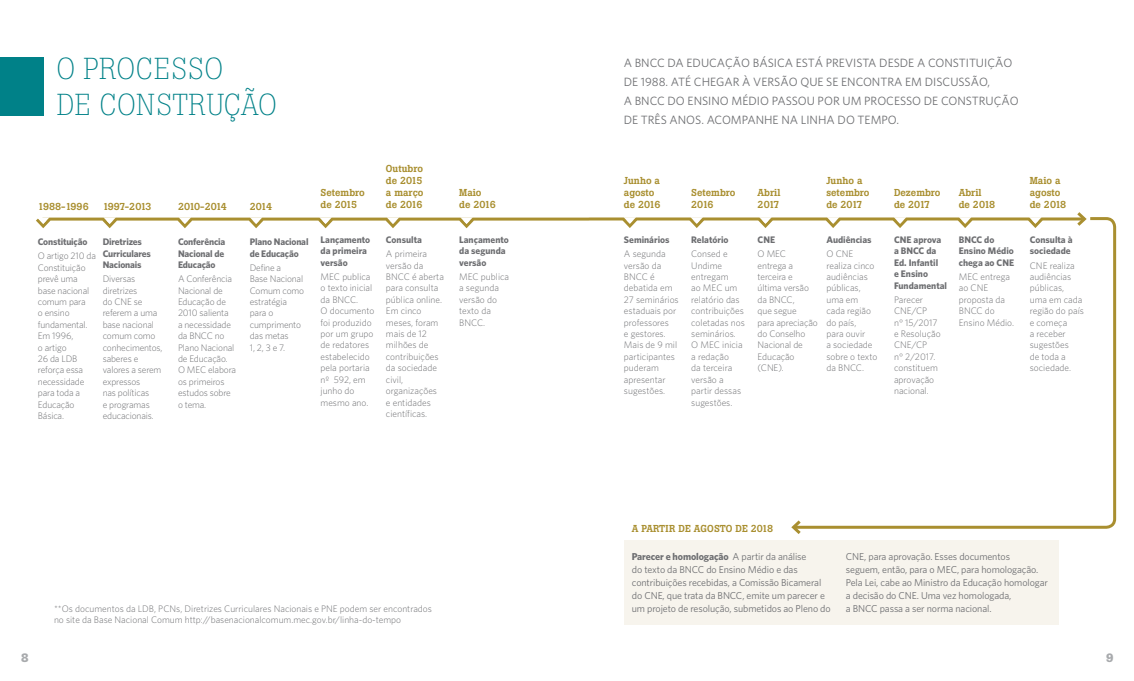
<style>
.page{position:relative;width:1134px;height:681px;background:#fff}
.page>*{position:absolute;margin:0;border:0;box-sizing:border-box;transform-origin:0 0}
.t1{font:300 30px/36px "Boton";letter-spacing:.02em;color:#008188}
.t2{font:12px "Whitney HTF";color:#6d6e71}
.t3{font:700 12px "Boton";color:#a8aaad}
.t4{font:10px/13px "Whitney HTF";letter-spacing:-.01em;color:#6d6e71}
.t5{font:500 10px/12px "Boton";color:#a98f30}
.t6{font:500 10px "Boton";letter-spacing:-.095em;color:#a98f30}
.t7{font:500 10px "Boton";letter-spacing:-.065em;color:#a98f30}
.t8{font:300 9.5px/11.4px "Whitney HTF";color:#6d6e71}
.t9{font:700 9.5px/11.4px "Whitney HTF";color:#6d6e71}
.s1{font-weight:700}
</style>
<div class="page">
<div style="left:0;top:57px;width:44px;height:58px;background:#008188"></div>
<svg style="left:36px;top:212px;width:1047px;height:17px"></svg>
<div style="left:624px;top:540px;width:434px;height:84px;background:#f7f4ed"></div>
<svg style="left:790px;top:215px;width:327px;height:314px"></svg>
<svg style="left:790px;top:517px;width:14px;height:17px"></svg>
<h1 class="t1" style="left:57px;top:51px;width:221px">O PROCESSO<br>DE CONSTRUÇÃO</h1>
<p class="t2" style="left:624px;top:55px;width:152px">A BNCC da Ed ucação Básica</p>
<p class="t2" style="left:796px;top:55px;width:64px">está prevista</p>
<p class="t2" style="left:879px;top:55px;width:8px">desde</p>
<p class="t2" style="left:917px;top:55px;width:26px">a Constit</p>
<p class="t2" style="left:976px;top:55px;width:35px">uição</p>
<p class="t2" style="left:624px;top:74px;width:95px">de 1988. Até c hegar</p>
<p class="t2" style="left:742px;top:74px;width:108px">à versão que se encontra</p>
<p class="t2" style="left:905px;top:74px;width:27px">em disc</p>
<p class="t2" style="left:950px;top:74px;width:41px">ussão,</p>
<p class="t2" style="left:624px;top:93px;width:78px">a BNCC do Ensino</p>
<p class="t2" style="left:732px;top:93px;width:25px">Médio</p>
<p class="t2" style="left:772px;top:93px;width:8px">passo</p>
<p class="t2" style="left:807px;top:93px;width:19px">u por</p>
<p class="t2" style="left:842px;top:93px;width:30px">um processo</p>
<p class="t2" style="left:924px;top:93px;width:26px">de constr</p>
<p class="t2" style="left:985px;top:93px;width:32px">ução</p>
<p class="t2" style="left:624px;top:112px;width:55px">de trêsanos</p>
<p class="t2" style="left:701px;top:112px;width:23px">. Acompan</p>
<p class="t2" style="left:764px;top:112px;width:103px">hena linhado tempo</p>
<p class="t2" style="left:896px;top:112px;width:4px">.</p>
<p class="t5" style="left:38px;top:200px;width:52px">1988-1996</p>
<p class="t7" style="left:103px;top:200px;width:50px">1997-2013</p>
<p class="t9" style="left:103px;top:236px;width:50px">Diretrizes<br>Curriculares<br>Nacionais</p>
<p class="t8" style="left:103px;top:273px;width:61px">Diversas diretrizes<br>do CNE se referem a uma base nacional comum como conhecimentos, saberes e valores a serem expressos<br>nas políticas<br>e programas educacionais.</p>
<p class="t9" style="left:38px;top:236px;width:51px">Constituição</p>
<p class="t8" style="left:38px;top:250px;width:60px">O artigo 210 da<br>Constituição prevê uma base nacional comum para<br>o ensino fundamental.<br>Em 1996,<br>o artigo<br>26 da LDB reforça essa necessidade para toda a<br>Educação<br>Básica.</p>
<p class="t6" style="left:178px;top:200px;width:50px">2010-2014</p>
<p class="t5" style="left:250px;top:200px;width:24px">2014</p>
<p class="t9" style="left:178px;top:236px;width:49px;text-align:justify">Conferência Nacional de Educação</p>
<p class="t8" style="left:178px;top:273px;width:60px">A Conferência<br>Nacional de<br>Educação de<br>2010 salienta<br>a necessidade da BNCC no<br>Plano Nacional de Educação.<br>O MEC elabora os primeiros estudos sobre o tema.</p>
<p class="t9" style="left:250px;top:236px;width:60px">Plano Nacional de Educação</p>
<p class="t8" style="left:250px;top:261px;width:56px">Define a<br>Base Nacional<br>Comum como estratégia para o cumprimento das metas<br>1, 2, 3 e 7.</p>
<p class="t5" style="left:386px;top:162px;width:39px;text-align:justify">Outubro de 2015 a março de 2016</p>
<p class="t5" style="left:321px;top:186px;width:46px">Setembro de 2015</p>
<p class="t5" style="left:459px;top:186px;width:38px">Maio<br>de 2016</p>
<p class="t9" style="left:321px;top:233px;width:51px">Lançamento da primeira versão</p>
<p class="t8" style="left:321px;top:271px;width:55px">MEC publica o texto inicial da BNCC.<br>O documento foi produzido por um grupo de redatores estabelecido pela portaria nº 592, em junho do mesmo ano.</p>
<p class="t9" style="left:386px;top:233px;width:37px">Consulta</p>
<p class="t8" style="left:386px;top:248px;width:59px">A primeira versão da<br>BNCC é aberta para consulta pública online.<br>Em cinco meses, foram mais de 12 milhões de contribuições da sociedade civil, organizações e entidades científicas.</p>
<p class="t9" style="left:459px;top:233px;width:51px">Lançamento da segunda versão</p>
<p class="t8" style="left:459px;top:271px;width:51px">MEC publica a segunda versão do texto da<br>BNCC.</p>
<p class="t5" style="left:624px;top:174px;width:38px">Junho a agosto de 2016</p>
<p class="t9" style="left:624px;top:233px;width:47px">Seminários</p>
<p class="t8" style="left:624px;top:248px;width:56px">A segunda versão da<br>BNCC é debatida em<br>27 seminários estaduais por professores<br>e gestores.<br>Mais de 9 mil participantes puderam apresentar sugestões.</p>
<p class="t5" style="left:691px;top:186px;width:46px">Setembro<br>2016</p>
<p class="t9" style="left:691px;top:233px;width:39px">Relatório</p>
<p class="t8" style="left:691px;top:248px;width:55px">Consed e<br>Undime entregam<br>ao MEC um relatório das contribuições coletadas nos seminários.<br>O MEC inicia a redação<br>da terceira versão a partir dessas sugestões.</p>
<p class="t5" style="left:826px;top:174px;width:45px">Junho a setembro de 2017</p>
<p class="t5" style="left:758px;top:186px;width:24px">Abril<br>2017</p>
<p class="t5" style="left:894px;top:186px;width:48px">Dezembro de 2017</p>
<p class="t5" style="left:959px;top:186px;width:38px">Abril de 2018</p>
<p class="t9" style="left:826px;top:233px;width:47px">Audiências</p>
<p class="t8" style="left:826px;top:248px;width:52px">O CNE realiza cinco audiências públicas, uma em cada região do país,<br>para ouvir<br>a sociedade sobre o texto da BNCC.</p>
<p class="t9" style="left:959px;top:233px;width:57px">BNCC do<br>Ensino Médio chega ao CNE</p>
<p class="t8" style="left:959px;top:271px;width:57px">MEC entrega ao CNE proposta da<br>BNCC do<br>Ensino Médio.</p>
<p class="t9" style="left:758px;top:233px;width:19px">CNE</p>
<p class="t8" style="left:758px;top:248px;width:62px">O MEC<br>entrega a terceira e última versão da BNCC,<br>que segue<br>para apreciação do Conselho<br>Nacional de<br>Educação (CNE).</p>
<p class="t9" style="left:894px;top:233px;width:55px">CNE aprova a BNCC da<br>Ed. Infantil<br>e Ensino<br>Fundamental</p>
<p class="t8" style="left:894px;top:293px;width:48px">Parecer<br>CNE/CP<br>n° 15/2017 e Resolução<br>CNE/CP<br>n° 2/2017. constituem aprovação nacional.</p>
<p class="t5" style="left:1030px;top:174px;width:38px">Maio a agosto de 2018</p>
<p class="t9" style="left:1030px;top:233px;width:44px">Consulta à sociedade</p>
<p class="t8" style="left:1030px;top:259px;width:56px">CNE realiza audiências públicas,<br>uma em cada região do país e começa<br>a receber sugestões<br>de toda a sociedade.</p>
<p class="t5" style="left:632px;top:522px;width:143px">A partir de agosto de 2018</p>
<p class="t8" style="left:54px;top:602px;width:379px">**Os documentos da LDB, PCNs, Diretrizes Curriculares Nacionais e PNE podem ser encontrados no site da Base Nacional Comum http://basenacionalcomum.mec.gov.br/linha-do-tempo</p>
<p class="t4" style="left:632px;top:549px;width:200px"><span class="s1">Parecer e homologação</span> A partir da análise<br>do texto da BNCC do Ensino Médio e das contribuições recebidas, a Comissão Bicameral do CNE, que trata da BNCC, emite um parecer e um projeto de resolução, submetidos ao Pleno do</p>
<p class="t4" style="left:846px;top:549px;width:204px">CNE, para aprovação. Esses documentos<br>seguem, então, para o MEC, para homologação.<br>Pela Lei, cabe ao Ministro da Educação homologar a decisão do cne. U ma vez homologada,<br>a bncc</p>
<p class="t4" style="left:880px;top:601px;width:113px">passa a ser norma nacional.</p>
<p class="t3" style="left:21px;top:650px;width:9px">8</p>
<p class="t3" style="left:1106px;top:650px;width:9px">9</p>
</div>
